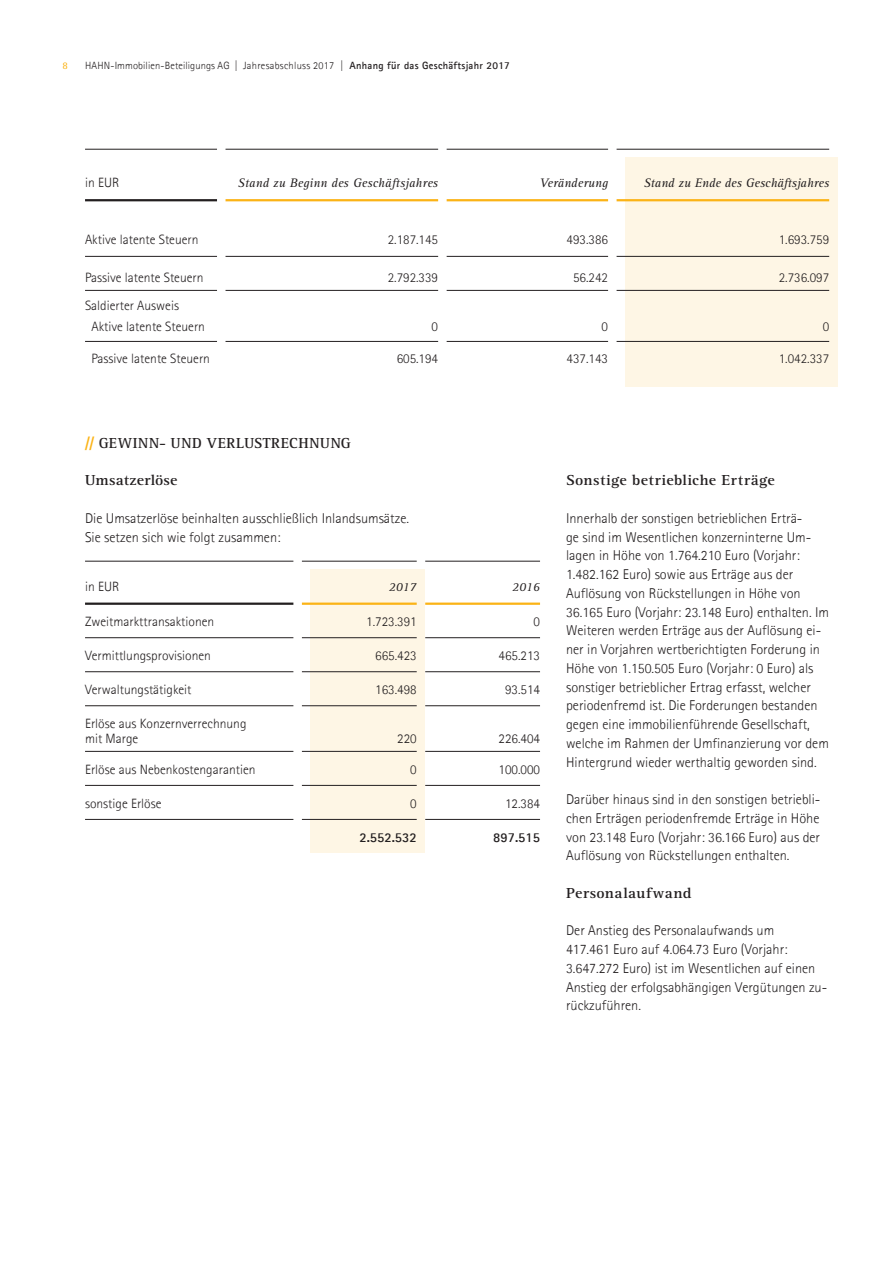
<style>
.page{position:relative;width:893px;height:1263px;background:#fff}
.page>*{position:absolute;margin:0;border:0;box-sizing:border-box;transform-origin:0 0}
.t1{font:700 15px "Rotis Serif Std";letter-spacing:.01em;color:#231f20;scale:1.06 1}
.t2{font:700 15px "Rotis Serif Std";letter-spacing:.01em;color:#231f20}
.t3{font:300 14.25px/18.8px "Agfa Rotis Sans Serif";color:#231f20}
.t4{font:300 13.5px/15px "Agfa Rotis Sans Serif";color:#231f20}
.t5{font:300 13.5px/21px "Rotis Sans Serif Std";color:#231f20}
.t6{font:700 13.5px "Agfa Rotis Sans Serif";color:#231f20}
.t7{font:italic 12.75px "Rotis Serif Std";letter-spacing:.01em;color:#231f20}
.t8{font:300 10.5px "Agfa Rotis Sans Serif";letter-spacing:.02em;color:#231f20}
.t9{font:10.5px "Rotis Serif Std";color:#fbb316}
.s1{font-weight:700}
.s2{font-family:"Agfa Rotis Sans Serif";color:#fbb316}
</style>
<div class="page">
<div style="left:625px;top:157px;width:213px;height:230px;background:#fef6e5"></div>
<div style="left:310px;top:569px;width:115px;height:284px;background:#fef6e5"></div>
<hr style="left:85px;top:561px;width:208px;height:1px;background:#231f20">
<hr style="left:302px;top:561px;width:115px;height:1px;background:#231f20">
<hr style="left:425px;top:561px;width:115px;height:1px;background:#231f20">
<hr style="left:302px;top:602px;width:115px;height:3px;background:#fbb316">
<hr style="left:425px;top:602px;width:115px;height:3px;background:#fbb316">
<hr style="left:85px;top:602px;width:208px;height:3px;background:#231f20">
<hr style="left:85px;top:637px;width:208px;height:1px;background:#231f20">
<hr style="left:302px;top:637px;width:115px;height:1px;background:#231f20">
<hr style="left:425px;top:637px;width:115px;height:1px;background:#231f20">
<hr style="left:85px;top:671px;width:208px;height:1px;background:#231f20">
<hr style="left:302px;top:671px;width:115px;height:1px;background:#231f20">
<hr style="left:425px;top:671px;width:115px;height:1px;background:#231f20">
<hr style="left:85px;top:705px;width:208px;height:1px;background:#231f20">
<hr style="left:302px;top:705px;width:115px;height:1px;background:#231f20">
<hr style="left:425px;top:705px;width:115px;height:1px;background:#231f20">
<hr style="left:85px;top:751px;width:208px;height:1px;background:#231f20">
<hr style="left:302px;top:751px;width:115px;height:1px;background:#231f20">
<hr style="left:425px;top:751px;width:115px;height:1px;background:#231f20">
<hr style="left:85px;top:785px;width:208px;height:1px;background:#231f20">
<hr style="left:302px;top:785px;width:115px;height:1px;background:#231f20">
<hr style="left:425px;top:785px;width:115px;height:1px;background:#231f20">
<hr style="left:85px;top:819px;width:208px;height:1px;background:#231f20">
<hr style="left:302px;top:819px;width:115px;height:1px;background:#231f20">
<hr style="left:425px;top:819px;width:115px;height:1px;background:#231f20">
<hr style="left:85px;top:149px;width:132px;height:1px;background:#231f20">
<hr style="left:85px;top:199px;width:132px;height:2px;background:#231f20">
<hr style="left:226px;top:199px;width:212px;height:2px;background:#fbb316">
<hr style="left:447px;top:199px;width:161px;height:2px;background:#fbb316">
<hr style="left:617px;top:199px;width:212px;height:2px;background:#fbb316">
<hr style="left:226px;top:149px;width:212px;height:1px;background:#231f20">
<hr style="left:447px;top:149px;width:161px;height:1px;background:#231f20">
<hr style="left:617px;top:149px;width:212px;height:1px;background:#231f20">
<hr style="left:226px;top:256px;width:212px;height:1px;background:#231f20">
<hr style="left:226px;top:290px;width:212px;height:1px;background:#231f20">
<hr style="left:447px;top:256px;width:161px;height:1px;background:#231f20">
<hr style="left:447px;top:290px;width:161px;height:1px;background:#231f20">
<hr style="left:617px;top:256px;width:212px;height:1px;background:#231f20">
<hr style="left:617px;top:290px;width:212px;height:1px;background:#231f20">
<hr style="left:226px;top:341px;width:212px;height:1px;background:#231f20">
<hr style="left:447px;top:341px;width:161px;height:1px;background:#231f20">
<hr style="left:617px;top:341px;width:212px;height:1px;background:#231f20">
<hr style="left:85px;top:256px;width:132px;height:1px;background:#231f20">
<hr style="left:85px;top:290px;width:132px;height:1px;background:#231f20">
<hr style="left:85px;top:341px;width:132px;height:1px;background:#231f20">
<p class="t9" style="left:63px;top:59px;width:7px">8</p>
<p class="t8" style="left:85px;top:59px;width:426px">HAHN-Immobilien-Beteiligungs AG | Jahresabschluss 2017 | <span class="s1">Anhang für das Geschäftsjahr 2017</span></p>
<p class="t4" style="left:85px;top:175px;width:36px">in EUR</p>
<p class="t7" style="left:238px;top:176px;width:202px">Stand zu Beginn des Geschäftsjahres</p>
<p class="t7" style="left:540px;top:176px;width:70px">Veränderung</p>
<p class="t7" style="left:644px;top:176px;width:187px">Stand zu Ende des Geschäftsjahres</p>
<p class="t5" style="left:85px;top:229px;width:115px">Aktive latente Steuern</p>
<p class="t5" style="left:388px;top:229px;width:52px">2.187.145</p>
<p class="t5" style="left:567px;top:229px;width:43px">493.386</p>
<p class="t5" style="left:779px;top:229px;width:52px">1.693.759</p>
<p class="t5" style="left:85px;top:267px;width:120px">Passive latente Steuern</p>
<p class="t5" style="left:388px;top:267px;width:52px">2.792.339</p>
<p class="t5" style="left:573px;top:267px;width:36px">56.242</p>
<p class="t5" style="left:779px;top:267px;width:52px">2.736.097</p>
<p class="t5" style="left:92px;top:295px;width:115px;text-indent:-7px">Saldierter Ausweis<br>Aktive latente Steuern</p>
<p class="t5" style="left:432px;top:316px;width:8px">0</p>
<p class="t5" style="left:602px;top:316px;width:8px">0</p>
<p class="t5" style="left:823px;top:316px;width:8px">0</p>
<p class="t5" style="left:92px;top:348px;width:120px">Passive latente Steuern</p>
<p class="t5" style="left:397px;top:348px;width:43px">605.194</p>
<p class="t5" style="left:567px;top:348px;width:43px">437.143</p>
<p class="t5" style="left:779px;top:348px;width:52px">1.042.337</p>
<p class="t2" style="left:85px;top:434px;width:25px"><span class="s2">//</span> GEWINN</p>
<p class="t2" style="left:159px;top:434px;width:23px">- UND</p>
<p class="t2" style="left:207px;top:434px;width:22px">VERLUSTRECHNUNG</p>
<p class="t1" style="left:85px;top:471px;width:89px">Umsatzerlöse</p>
<p class="t3" style="left:85px;top:508px;width:325px">Die Umsatzerlöse beinhalten ausschließlich Inlandsumsätze.<br>Sie setzen sich wie folgt zusammen:</p>
<p class="t4" style="left:85px;top:579px;width:36px">in EUR</p>
<p class="t7" style="left:389px;top:580px;width:30px">2017</p>
<p class="t7" style="left:512px;top:580px;width:30px">2016</p>
<p class="t4" style="left:85px;top:613px;width:131px">Zweitmarkttransaktionen</p>
<p class="t4" style="left:366px;top:613px;width:52px">1.723.391</p>
<p class="t4" style="left:534px;top:613px;width:8px">0</p>
<p class="t4" style="left:85px;top:647px;width:127px">Vermittlungsprovisionen</p>
<p class="t4" style="left:375px;top:647px;width:43px">665.423</p>
<p class="t4" style="left:499px;top:647px;width:43px">465.213</p>
<p class="t4" style="left:85px;top:681px;width:108px">Verwaltungstätigkeit</p>
<p class="t4" style="left:375px;top:681px;width:43px">163.498</p>
<p class="t4" style="left:505px;top:681px;width:36px">93.514</p>
<p class="t4" style="left:85px;top:715px;width:163px">Erlöse aus Konzernverrechnung mit Marge</p>
<p class="t4" style="left:397px;top:730px;width:21px">220</p>
<p class="t4" style="left:499px;top:730px;width:43px">226.404</p>
<p class="t4" style="left:85px;top:761px;width:172px">Erlöse aus Nebenkostengarantien</p>
<p class="t4" style="left:410px;top:761px;width:8px">0</p>
<p class="t4" style="left:499px;top:761px;width:43px">100.000</p>
<p class="t4" style="left:85px;top:795px;width:78px">sonstige Erlöse</p>
<p class="t4" style="left:410px;top:795px;width:8px">0</p>
<p class="t4" style="left:505px;top:795px;width:36px">12.384</p>
<p class="t6" style="left:359px;top:828px;width:59px">2.552.532</p>
<p class="t6" style="left:493px;top:828px;width:48px">897.515</p>
<p class="t1" style="left:566px;top:471px;width:198px">Sonstige betriebliche Erträge</p>
<p class="t3" style="left:566px;top:508px;width:265px">Innerhalb der sonstigen betrieblichen Erträ-<br>ge sind im Wesentlichen konzerninterne Um&shy;lagen in Höhe von 1.764.210 Euro (Vorjahr:<br>1.482.162 Euro) sowie aus Erträge aus der Auflösung von Rückstellungen in Höhe von 36.165 Euro (Vorjahr: 23.148 Euro) enthalten. Im Weiteren werden Erträge aus der Auflösung ei&shy;ner in Vorjahren wertberichtigten Forderung in Höhe von 1.150.505 Euro (Vorjahr: 0 Euro) als sonstiger betrieblicher Ertrag erfasst, welcher periodenfremd ist. Die Forderungen bestanden gegen eine immobilienführende Gesellschaft, welche im Rahmen der Umfinanzierung vor dem Hintergrund wieder werthaltig geworden sind.</p>
<p class="t3" style="left:566px;top:790px;width:256px;text-align:justify">Darüber hinaus sind in den sonstigen betriebli&shy;chen Erträgen periodenfremde Erträge in Höhe von 23.148 Euro (Vorjahr: 36.166 Euro) aus der Auflösung von Rückstellungen enthalten.</p>
<p class="t1" style="left:566px;top:884px;width:120px">Personalaufwand</p>
<p class="t3" style="left:566px;top:921px;width:263px">Der Anstieg des Personalaufwands um<br>417.461 Euro auf 4.064.73 Euro (Vorjahr:<br>3.647.272 Euro) ist im Wesentlichen auf einen Anstieg der erfolgsabhängigen Vergütungen zu&shy;rückzuführen.</p>
</div>
